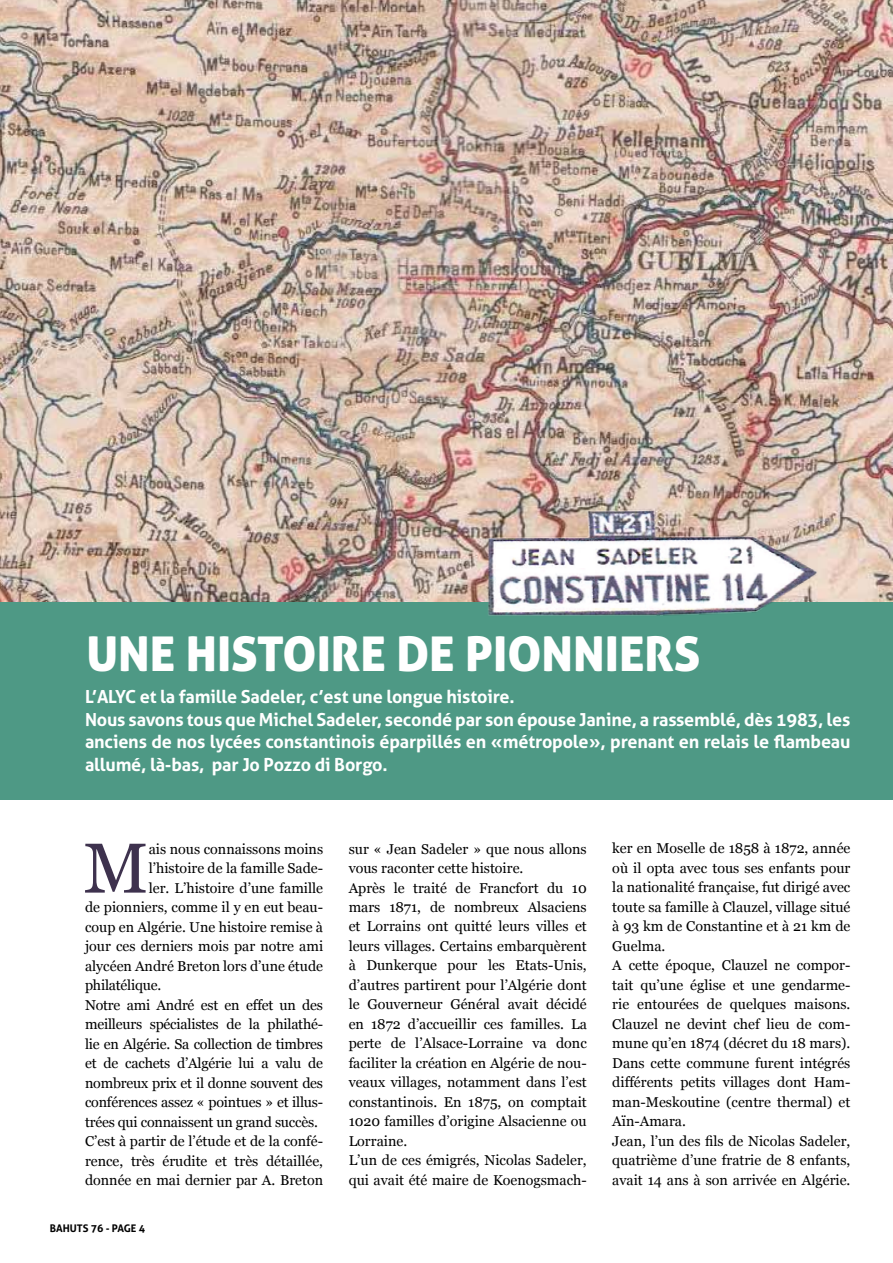
<style>
.page{position:relative;width:893px;height:1263px;background:#fff}
.page>*{position:absolute;margin:0;border:0;box-sizing:border-box;transform-origin:0 0}
.t1{font:70.5px "Georgia";color:#3e324e}
.t2{font:48px "Aller Display";color:#fff}
.t3{font:700 18px/22.5px "Aller";letter-spacing:-.01em;color:#fff}
.t4{font:14.25px/19.5px "Georgia";color:#000}
.t5{font:700 10.5px "Aller";color:#000}
</style>
<div class="page">
<img style="left:0;top:0;width:893px;height:602px">
<div style="left:0;top:602px;width:893px;height:197px;background:#4e9985"></div>
<img style="left:460px;top:499px;width:363px;height:117px">
<h2 class="t2" style="left:87px;top:623px;width:616px">UNE HISTOIRE DE PIONNIERS</h2>
<p class="t3" style="left:85px;top:685px;width:767px">L’ALYC et la famille Sadeler, c’est une longue histoire.<br>Nous savons tous que Michel Sadeler, secondé par son épouse Janine, a rassemblé, dès 1983, les anciens de nos lycées constantinois éparpillés en « métropole », prenant en relais le flambeau allumé, là-bas, par Jo Pozzo di Borgo.</p>
<h1 class="t1" style="left:83px;top:817px;width:67px">M</h1>
<p class="t4" style="left:149px;top:838px;width:176px">ais nous connaissons moins</p>
<p class="t4" style="left:149px;top:858px;width:176px">l’histoire de la famille Sade-</p>
<p class="t4" style="left:149px;top:877px;width:176px">ler. L’histoire d’une famille</p>
<p class="t4" style="left:85px;top:897px;width:240px">de pionniers, comme il y en eut beau-</p>
<p class="t4" style="left:85px;top:916px;width:240px">coup en Algérie. Une histoire remise à</p>
<p class="t4" style="left:85px;top:936px;width:240px">jour ces derniers mois par notre ami</p>
<p class="t4" style="left:85px;top:955px;width:240px">alycéen André Breton lors d’une étude</p>
<p class="t4" style="left:85px;top:975px;width:78px">philatélique.</p>
<p class="t4" style="left:85px;top:994px;width:240px">Notre ami André est en effet un des</p>
<p class="t4" style="left:85px;top:1014px;width:240px">meilleurs spécialistes de la philathé-</p>
<p class="t4" style="left:85px;top:1033px;width:240px">lie en Algérie. Sa collection de timbres</p>
<p class="t4" style="left:85px;top:1053px;width:240px">et de cachets d’Algérie lui a valu de</p>
<p class="t4" style="left:85px;top:1072px;width:240px">nombreux prix et il donne souvent des</p>
<p class="t4" style="left:85px;top:1092px;width:240px">conférences assez « pointues » et illus-</p>
<p class="t4" style="left:85px;top:1111px;width:234px">trées qui connaissent un grand succès.</p>
<p class="t4" style="left:85px;top:1131px;width:240px">C’est à partir de l’étude et de la confé-</p>
<p class="t4" style="left:85px;top:1150px;width:240px">rence, très érudite et très détaillée,</p>
<p class="t4" style="left:85px;top:1170px;width:240px">donnée en mai dernier par A. Breton</p>
<p class="t5" style="left:50px;top:1222px;width:97px">BAHUTS 76 - PAGE 4</p>
<p class="t4" style="left:349px;top:838px;width:240px">sur « Jean Sadeler » que nous allons vous raconter cette histoire.<br>Après le traité de Francfort du 10 mars 1871, de nombreux Alsaciens et Lorrains ont quitté leurs villes et leurs villages. Certains embarquèrent à Dunkerque pour les Etats-Unis, d’autres partirent pour l’Algérie dont le Gouverneur Général avait décidé en 1872 d’accueillir ces familles. La perte de l’Alsace-Lorraine va donc faciliter la création en Algérie de nou&shy;veaux villages, notamment dans l’est constantinois. En 1875, on comptait 1020 familles d’origine Alsacienne ou Lorraine.<br>L’un de ces émigrés, Nicolas Sadeler, qui avait été maire de Koenogsmach-</p>
<p class="t4" style="left:612px;top:838px;width:240px">ker en Moselle de 1858 à 1872, année où il opta avec tous ses enfants pour la nationalité française, fut dirigé avec toute sa famille à Clauzel, village situé à 93 km de Constantine et à 21 km de Guelma.<br>A cette époque, Clauzel ne compor&shy;tait qu’une église et une gendarme&shy;rie entourées de quelques maisons.<br>Clauzel ne devint chef lieu de com&shy;mune qu’en 1874 (décret du 18 mars).<br>Dans cette commune furent intégrés différents petits villages dont Ham&shy;man-Meskoutine (centre thermal) et Aïn-Amara.<br>Jean, l’un des fils de Nicolas Sadeler, quatrième d’une fratrie de 8 enfants, avait 14 ans à son arrivée en Algérie.</p>
</div>
